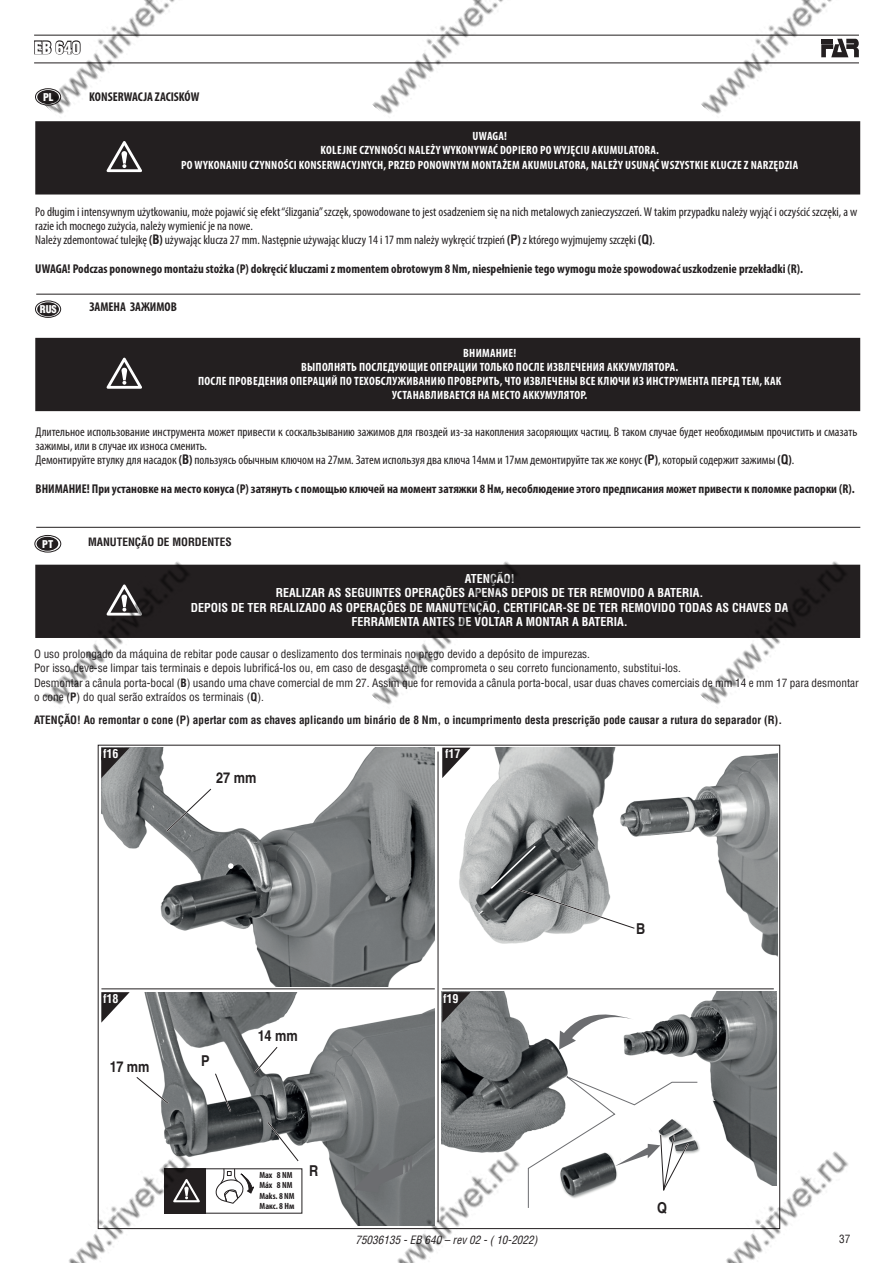
<style>
.page{position:relative;width:893px;height:1263px;background:#fff}
.page>*{position:absolute;margin:0;border:0;box-sizing:border-box;transform-origin:0 0}
.t1{font:900 condensed 16.5px "Helvetica LT Std";color:#fff}
.t2{font:700 15px "Helvetica LT Std";color:#231f20;scale:.85 1}
.t3{font:condensed 12.75px/14.2px "Myriad Pro";color:#231f20}
.t4{font:700 condensed 12.75px "Myriad Pro";color:#231f20}
.t5{font:700 condensed 12px/14.2px "Myriad Pro";letter-spacing:.02em;color:#fff;text-align:center}
.t6{font:700 condensed 12px/14.2px "Helvetica LT Std";color:#fff;text-align:center}
.t7{font:condensed 11.25px/14.2px "Helvetica LT Std";color:#231f20}
.t8{font:700 condensed 11.25px "Helvetica LT Std";color:#231f20}
.t9{font:italic condensed 11.25px "Helvetica LT Std";color:#231f20}
.t10{font:900 condensed 10.5px "Helvetica LT Std";color:#fff}
.t11{font:700 condensed 9px/10.5px "Myriad Pro";color:#231f20}
.s1{font-weight:700}
.s2{font-family:"Helvetica LT Std";font-weight:700}
</style>
<div class="page">
<hr style="left:34px;top:35px;width:825px;height:1px;background:#231f20">
<hr style="left:34px;top:63px;width:825px;height:1px;background:#231f20">
<svg style="left:855px;top:39px;width:4px;height:18px"></svg>
<svg style="left:34px;top:40px;width:3px;height:15px"></svg>
<hr style="left:36px;top:294px;width:824px;height:1px;background:#231f20">
<hr style="left:36px;top:527px;width:824px;height:1px;background:#231f20">
<hr style="left:101px;top:988px;width:334px;height:1px;background:#231f20">
<hr style="left:442px;top:988px;width:332px;height:1px;background:#231f20">
<hr style="left:438px;top:751px;width:1px;height:471px;background:#231f20">
<img style="left:101px;top:748px;width:334px;height:239px">
<img style="left:452px;top:747px;width:326px;height:210px">
<img style="left:144px;top:992px;width:291px;height:233px">
<img style="left:441px;top:992px;width:127px;height:190px">
<img style="left:624px;top:992px;width:153px;height:148px">
<div style="left:37px;top:537px;width:21px;height:13px;background:#231f20;border-radius:50%"></div>
<div style="left:37px;top:537px;width:21px;height:14px;border:2px solid #231f20;border-radius:50%"></div>
<div style="left:35px;top:535px;width:26px;height:17px;border:1px solid #231f20;border-radius:50%"></div>
<div style="left:35px;top:89px;width:26px;height:16px;border:1px solid #231f20;border-radius:50%"></div>
<div style="left:38px;top:303px;width:20px;height:13px;background:#231f20;border-radius:50%"></div>
<div style="left:37px;top:302px;width:22px;height:14px;border:2px solid #231f20;border-radius:50%"></div>
<div style="left:35px;top:301px;width:26px;height:17px;border:1px solid #231f20;border-radius:50%"></div>
<div style="left:36px;top:122px;width:823px;height:72px;background:#231f20"></div>
<div style="left:35px;top:121px;width:825px;height:73px;border:2px solid #231f20"></div>
<svg style="left:107px;top:141px;width:35px;height:31px"></svg>
<div style="left:36px;top:339px;width:823px;height:71px;background:#231f20"></div>
<div style="left:35px;top:338px;width:825px;height:73px;border:2px solid #231f20"></div>
<svg style="left:107px;top:358px;width:35px;height:31px"></svg>
<div style="left:36px;top:565px;width:823px;height:72px;background:#231f20"></div>
<div style="left:35px;top:565px;width:825px;height:73px;border:2px solid #231f20"></div>
<svg style="left:119px;top:933px;width:107px;height:16px"></svg>
<svg style="left:228px;top:863px;width:6px;height:6px"></svg>
<svg style="left:442px;top:992px;width:29px;height:31px"></svg>
<svg style="left:353px;top:1155px;width:12px;height:37px"></svg>
<svg style="left:559px;top:1006px;width:75px;height:43px"></svg>
<svg style="left:136px;top:1075px;width:34px;height:30px"></svg>
<svg style="left:213px;top:1072px;width:19px;height:41px"></svg>
<svg style="left:266px;top:1120px;width:34px;height:43px"></svg>
<svg style="left:253px;top:1045px;width:26px;height:30px"></svg>
<svg style="left:165px;top:787px;width:48px;height:46px"></svg>
<svg style="left:489px;top:844px;width:147px;height:86px"></svg>
<svg style="left:101px;top:748px;width:29px;height:30px"></svg>
<svg style="left:101px;top:992px;width:29px;height:31px"></svg>
<svg style="left:442px;top:748px;width:29px;height:30px"></svg>
<svg style="left:528px;top:1074px;width:170px;height:134px"></svg>
<svg style="left:216px;top:1170px;width:38px;height:34px"></svg>
<div style="left:164px;top:1168px;width:41px;height:45px;background:#231f20"></div>
<img style="left:37px;top:0;width:161px;height:114px">
<img style="left:365px;top:0;width:161px;height:114px">
<img style="left:694px;top:0;width:161px;height:114px">
<img style="left:36px;top:551px;width:161px;height:154px">
<img style="left:365px;top:561px;width:161px;height:144px">
<img style="left:693px;top:561px;width:161px;height:144px">
<img style="left:68px;top:1141px;width:130px;height:122px">
<img style="left:365px;top:1141px;width:161px;height:122px">
<img style="left:694px;top:1140px;width:155px;height:123px">
<p class="t1" style="left:34px;top:37px;width:48px">EB 640</p>
<p class="t10" style="left:43px;top:90px;width:12px">PL</p>
<p class="t4" style="left:89px;top:89px;width:112px">KONSERWACJA ZACISKÓW</p>
<p class="t5" style="left:181px;top:129px;width:619px">UWAGA!<br>KOLEJNE CZYNNOŚCI NALEŻY WYKONYWAĆ DOPIERO PO WYJĘCIU AKUMULATORA.<br>PO WYKONANIU CZYNNOŚCI KONSERWACYJNYCH, PRZED PONOWNYM MONTAŻEM AKUMULATORA, NALEŻY USUNĄĆ WSZYSTKIE KLUCZE Z NARZĘDZIA</p>
<p class="t3" style="left:35px;top:204px;width:824px">Po długim i intensywnym użytkowaniu, może pojawić się efekt“ślizgania”szczęk, spowodowane to jest osadzeniem się na nich metalowych zanieczyszczeń.W takim przypadku należy wyjąć i oczyścić szczęki, a w razie ich mocnego zużycia, należy wymienić je na nowe.<br>Należy zdemontować tulejkę <span class="s1">(</span><span class="s2">B</span><span class="s1">)</span> używając klucza 27 mm. Następnie używając kluczy 14 i 17 mm należy wykręcić trzpień <span class="s1">(</span><span class="s2">P</span><span class="s1">)</span> z którego wyjmujemy szczęki <span class="s1">(</span><span class="s2">Q</span><span class="s1">)</span>.</p>
<p class="t4" style="left:35px;top:261px;width:769px">UWAGA! Podczas ponownego montażu stożka (P) dokręcić kluczami z momentem obrotowym 8 Nm, niespełnienie tego wymogu może spowodować uszkodzenie przekładki (R).</p>
<p class="t10" style="left:40px;top:302px;width:18px">RUS</p>
<p class="t4" style="left:90px;top:299px;width:89px">ЗАМЕНА ЗАЖИМОВ</p>
<p class="t5" style="left:198px;top:345px;width:585px">ВНИМАНИЕ!<br>ВЫПОЛНЯТЬ ПОСЛЕДУЮЩИЕ ОПЕРАЦИИ ТОЛЬКО ПОСЛЕ ИЗВЛЕЧЕНИЯ АККУМУЛЯТОРА.<br>ПОСЛЕ ПРОВЕДЕНИЯ ОПЕРАЦИЙ ПО ТЕХОБСЛУЖИВАНИЮ ПРОВЕРИТЬ, ЧТО ИЗВЛЕЧЕНЫ ВСЕ КЛЮЧИ ИЗ ИНСТРУМЕНТА ПЕРЕД ТЕМ, КАК УСТАНАВЛИВАЕТСЯ НА МЕСТО АККУМУЛЯТОР.</p>
<p class="t3" style="left:36px;top:424px;width:823px">Длительное использование инструмента может привести к соскальзыванию зажимов для гвоздей из-за накопления засоряющих частиц. В таком случае будет необходимым прочистить и смазать зажимы, или в случае их износа сменить.<br>Демонтируйте втулку для насадок <span class="s1">(</span><span class="s2">B</span><span class="s1">)</span> пользуясь обычным ключом на 27мм. Затем используя два ключа 14мм и 17мм демонтируйте так же конус <span class="s1">(</span><span class="s2">P</span><span class="s1">)</span>, который содержит зажимы <span class="s1">(</span><span class="s2">Q</span><span class="s1">)</span>.</p>
<p class="t4" style="left:36px;top:481px;width:821px">ВНИМАНИЕ! При установке на место конуса (P) затянуть с помощью ключей на момент затяжки 8 Нм, несоблюдение этого предписания может привести к поломке распорки (R).</p>
<p class="t8" style="left:88px;top:534px;width:145px">MANUTENÇÃO DE MORDENTES</p>
<p class="t10" style="left:42px;top:537px;width:13px">PT</p>
<p class="t6" style="left:191px;top:571px;width:599px">ATENÇÃO!<br>REALIZAR AS SEGUINTES OPERAÇÕES APENAS DEPOIS DE TER REMOVIDO A BATERIA.<br>DEPOIS DE TER REALIZADO AS OPERAÇÕES DE MANUTENÇÃO, CERTIFICAR-SE DE TER REMOVIDO TODAS AS CHAVES DA FERRAMENTA ANTES DE VOLTAR A MONTAR A BATERIA.</p>
<p class="t7" style="left:34px;top:647px;width:826px">O uso prolongado da máquina de rebitar pode causar o deslizamento dos terminais no prego devido a depósito de impurezas.<br>Por isso deve-se limpar tais terminais e depois lubrificá-los ou, em caso de desgaste que comprometa o seu correto funcionamento, substitui-los.<br>Desmontar a cânula porta-bocal (<span class="s1">B</span>) usando uma chave comercial de mm 27. Assim que for removida a cânula porta-bocal, usar duas chaves comerciais de mm 14 e mm 17 para desmontar o cone (<span class="s1">P</span>) do qual serão extraídos os terminais (<span class="s1">Q</span>).</p>
<p class="t8" style="left:34px;top:713px;width:750px">ATENÇÃO! Ao remontar o cone (P) apertar com as chaves aplicando um binário de 8 Nm, o incumprimento desta prescrição pode causar a rutura do separador (R).</p>
<p class="t6" style="left:103px;top:747px;width:17px">f16</p>
<p class="t2" style="left:216px;top:768px;width:49px">27 mm</p>
<p class="t6" style="left:445px;top:747px;width:17px">f17</p>
<p class="t6" style="left:103px;top:991px;width:17px">f18</p>
<p class="t2" style="left:110px;top:1058px;width:48px">17 mm</p>
<p class="t2" style="left:201px;top:1052px;width:12px">P</p>
<p class="t2" style="left:258px;top:1026px;width:48px">14 mm</p>
<p class="t6" style="left:443px;top:991px;width:17px">f19</p>
<p class="t2" style="left:636px;top:919px;width:12px">B</p>
<p class="t11" style="left:259px;top:1169px;width:37px">Max 8 NM<br>Máx 8 NM<br>Maks. 8 NM макс. 8 Нм</p>
<p class="t2" style="left:309px;top:1162px;width:12px">R</p>
<p class="t2" style="left:657px;top:1199px;width:13px">Q</p>
<p class="t9" style="left:355px;top:1232px;width:184px">75036135 - EB 640 – rev 02 - ( 10-2022)</p>
<p class="t7" style="left:839px;top:1232px;width:13px">37</p>
</div>
